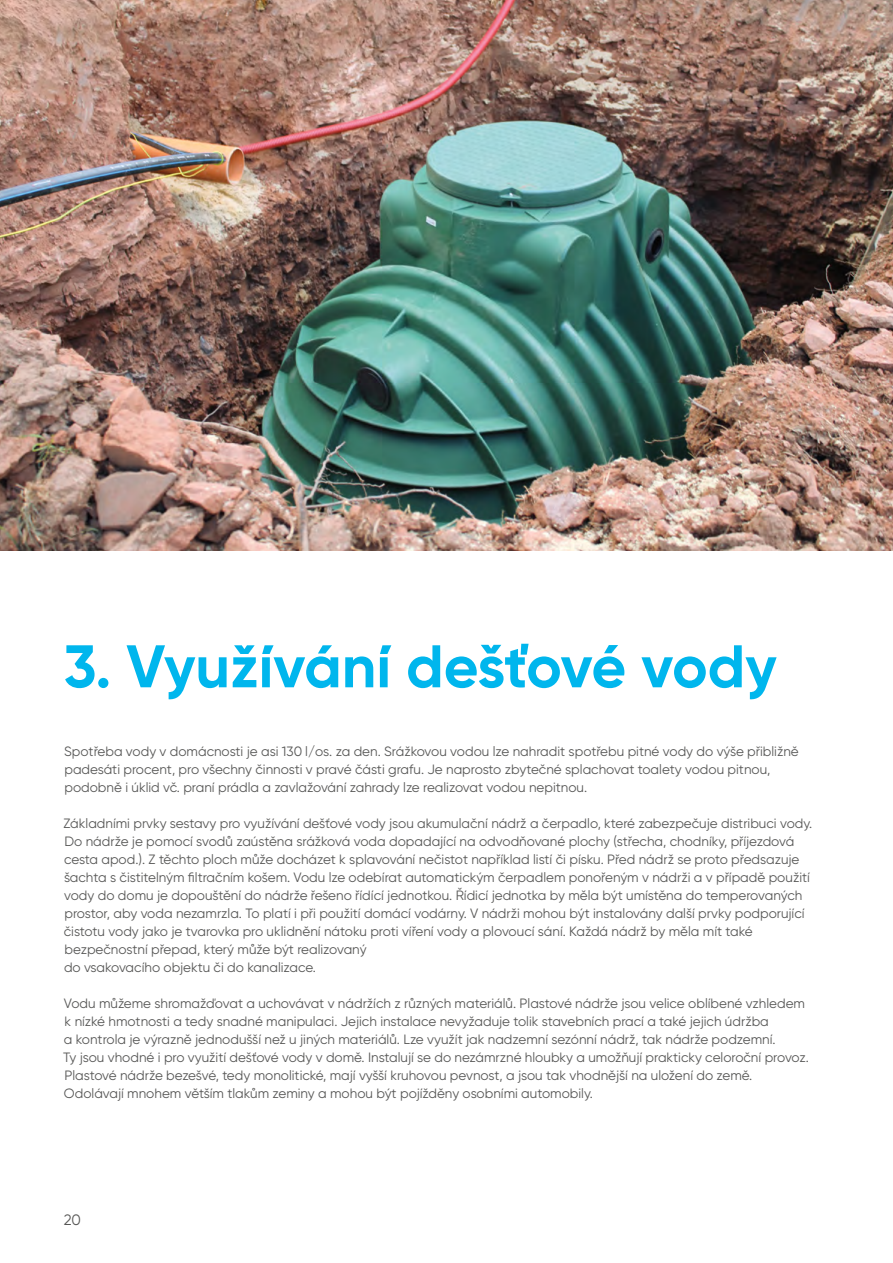
<style>
.page{position:relative;width:893px;height:1263px;background:#fff}
.page>*{position:absolute;margin:0;border:0;box-sizing:border-box;transform-origin:0 0}
.t1{font:700 60px "Gilroy";color:#00b6ed}
.t2{font:15px "Gilroy";color:#575756}
.t3{font:13.5px/18px "Gilroy";color:#575756}
</style>
<div class="page">
<img style="left:0;top:0;width:893px;height:551px">
<h1 class="t1" style="left:64px;top:629px;width:714px">3. Využívání dešťové vody</h1>
<p class="t3" style="left:64px;top:742px;width:736px">Spotřeba vody v domácnosti je asi 130 l/os. za den. Srážkovou vodou lze nahradit spotřebu pitné vody do výše přibližně padesáti procent, pro všechny činnosti v pravé části grafu. Je naprosto zbytečné splachovat toalety vodou pitnou, podobně i úklid vč. praní prádla a zavlažování zahrady lze realizovat vodou nepitnou.</p>
<p class="t3" style="left:64px;top:814px;width:750px">Základními prvky sestavy pro využívání dešťové vody jsou akumulační nádrž a čerpadlo, které zabezpečuje distribuci vody.<br>Do nádrže je pomocí svodů zaústěna srážková voda dopadající na odvodňované plochy (střecha, chodníky, příjezdová cesta apod.). Z těchto ploch může docházet k splavování nečistot například listí či písku. Před nádrž se proto předsazuje šachta s čistitelným filtračním košem. Vodu lze odebírat automatickým čerpadlem ponořeným v nádrži a v případě použití vody do domu je dopouštění do nádrže řešeno řídící jednotkou. Řídicí jednotka by měla být umístěna do temperovaných prostor, aby voda nezamrzla. To platí i při použití domácí vodárny. V nádrži mohou být instalovány další prvky podporující čistotu vody jako je tvarovka pro uklidnění nátoku proti víření vody a plovoucí sání. Každá nádrž by měla mít také bezpečnostní přepad, který může být realizovaný<br>do vsakovacího objektu či do kanalizace.</p>
<p class="t3" style="left:63px;top:994px;width:747px">Vodu můžeme shromažďovat a uchovávat v nádržích z různých materiálů. Plastové nádrže jsou velice oblíbené vzhledem k nízké hmotnosti a tedy snadné manipulaci. Jejich instalace nevyžaduje tolik stavebních prací a také jejich údržba<br>a kontrola je výrazně jednodušší než u jiných materiálů. Lze využít jak nadzemní sezónní nádrž, tak nádrže podzemní.<br>Ty jsou vhodné i pro využití dešťové vody v domě. Instalují se do nezámrzné hloubky a umožňují prakticky celoroční provoz.<br>Plastové nádrže bezešvé, tedy monolitické, mají vyšší kruhovou pevnost, a jsou tak vhodnější na uložení do země.<br>Odolávají mnohem větším tlakům zeminy a mohou být pojížděny osobními automobily.</p>
<p class="t2" style="left:64px;top:1210px;width:19px">20</p>
</div>
